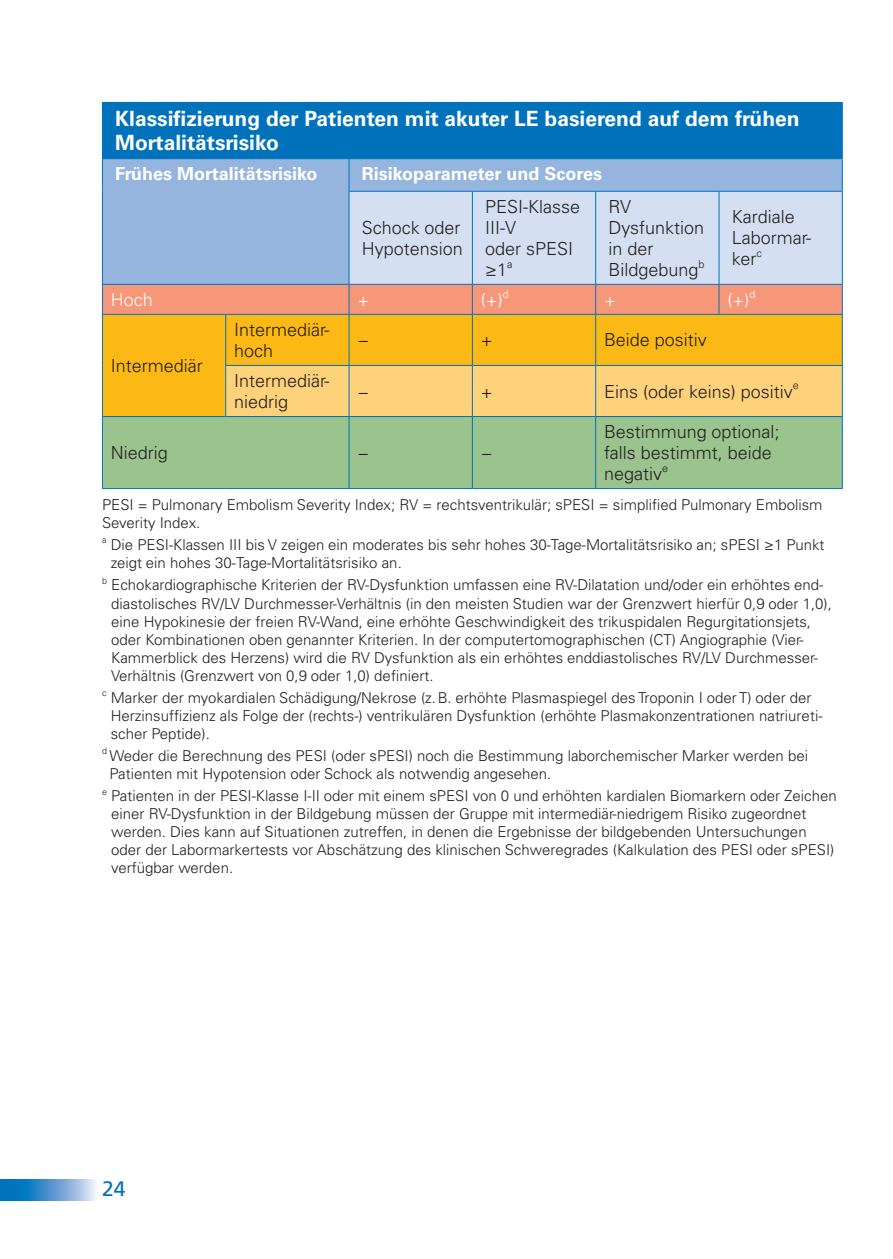
<style>
.page{position:relative;width:893px;height:1259px;background:#fff}
.page>*{position:absolute;margin:0;border:0;box-sizing:border-box;transform-origin:0 0}
.t1{font:700 21px/24px "Univers LT Pro 65";color:#fff}
.t2{font:21px "Frutiger LT Pro";color:#0072bc}
.t3{font:300 18px/21px "Univers LT Pro 45";color:#231f20}
.t4{font:700 18px "Univers LT Pro 65";color:#fff}
.t5{font:300 18px "Univers LT Pro 45";color:#fff}
.t6{font:300 15px/18px "Univers LT Pro 45";color:#231f20}
.t7{font:300 10.8px "Univers LT Pro 45";color:#231f20}
.t8{font:300 10.8px "Univers LT Pro 45";color:#fff}
.t9{font:300 9px "Univers LT Pro 45";color:#231f20}
</style>
<div class="page">
<svg style="left:0;top:1179px;width:96px;height:21px;background:#559bd1"></svg>
<div style="left:102px;top:102px;width:740px;height:57px;background:#0072bc"></div>
<div style="left:103px;top:159px;width:739px;height:125px;background:#95b5de"></div>
<div style="left:350px;top:192px;width:492px;height:92px;background:#d4e0f1"></div>
<div style="left:103px;top:315px;width:739px;height:101px;background:#fcb814"></div>
<div style="left:226px;top:366px;width:616px;height:50px;background:#fed17b"></div>
<div style="left:103px;top:417px;width:739px;height:71px;background:#9ac38e"></div>
<hr style="left:719px;top:102px;width:124px;height:1px;background:#0072bc">
<hr style="left:842px;top:103px;width:1px;height:55px;background:#0072bc">
<hr style="left:102px;top:159px;width:1px;height:32px;background:#0072bc">
<hr style="left:102px;top:191px;width:1px;height:93px;background:#0072bc">
<hr style="left:349px;top:159px;width:1px;height:32px;background:#0072bc">
<hr style="left:719px;top:158px;width:124px;height:1px;background:#0072bc">
<hr style="left:842px;top:159px;width:1px;height:32px;background:#0072bc">
<hr style="left:349px;top:191px;width:123px;height:1px;background:#0072bc">
<hr style="left:349px;top:192px;width:1px;height:92px;background:#0072bc">
<hr style="left:472px;top:191px;width:124px;height:1px;background:#0072bc">
<hr style="left:472px;top:192px;width:1px;height:92px;background:#0072bc">
<hr style="left:596px;top:191px;width:123px;height:1px;background:#0072bc">
<hr style="left:595px;top:192px;width:1px;height:92px;background:#0072bc">
<hr style="left:719px;top:191px;width:124px;height:1px;background:#0072bc">
<hr style="left:718px;top:192px;width:1px;height:92px;background:#0072bc">
<hr style="left:842px;top:192px;width:1px;height:92px;background:#0072bc">
<svg style="left:102px;top:284px;width:741px;height:30px;background:#ec957c"></svg>
<hr style="left:102px;top:314px;width:124px;height:1px;background:#0072bc">
<hr style="left:102px;top:315px;width:1px;height:50px;background:#0072bc">
<hr style="left:102px;top:365px;width:1px;height:51px;background:#0072bc">
<hr style="left:226px;top:314px;width:123px;height:1px;background:#0072bc">
<hr style="left:225px;top:315px;width:1px;height:50px;background:#0072bc">
<hr style="left:349px;top:314px;width:123px;height:1px;background:#0072bc">
<hr style="left:349px;top:315px;width:1px;height:50px;background:#0072bc">
<hr style="left:472px;top:314px;width:124px;height:1px;background:#0072bc">
<hr style="left:472px;top:315px;width:1px;height:50px;background:#0072bc">
<hr style="left:596px;top:314px;width:123px;height:1px;background:#0072bc">
<hr style="left:595px;top:315px;width:1px;height:50px;background:#0072bc">
<hr style="left:719px;top:314px;width:124px;height:1px;background:#0072bc">
<hr style="left:842px;top:315px;width:1px;height:50px;background:#0072bc">
<hr style="left:225px;top:365px;width:124px;height:1px;background:#0072bc">
<hr style="left:225px;top:366px;width:1px;height:50px;background:#0072bc">
<hr style="left:349px;top:365px;width:123px;height:1px;background:#0072bc">
<hr style="left:349px;top:366px;width:1px;height:50px;background:#0072bc">
<hr style="left:472px;top:365px;width:124px;height:1px;background:#0072bc">
<hr style="left:472px;top:366px;width:1px;height:50px;background:#0072bc">
<hr style="left:596px;top:365px;width:123px;height:1px;background:#0072bc">
<hr style="left:595px;top:366px;width:1px;height:50px;background:#0072bc">
<hr style="left:719px;top:365px;width:124px;height:1px;background:#0072bc">
<hr style="left:842px;top:366px;width:1px;height:50px;background:#0072bc">
<hr style="left:102px;top:416px;width:124px;height:1px;background:#0072bc">
<hr style="left:102px;top:417px;width:1px;height:71px;background:#0072bc">
<hr style="left:226px;top:416px;width:123px;height:1px;background:#0072bc">
<hr style="left:349px;top:416px;width:123px;height:1px;background:#0072bc">
<hr style="left:349px;top:417px;width:1px;height:71px;background:#0072bc">
<hr style="left:472px;top:416px;width:124px;height:1px;background:#0072bc">
<hr style="left:472px;top:417px;width:1px;height:71px;background:#0072bc">
<hr style="left:596px;top:416px;width:123px;height:1px;background:#0072bc">
<hr style="left:595px;top:417px;width:1px;height:71px;background:#0072bc">
<hr style="left:719px;top:416px;width:124px;height:1px;background:#0072bc">
<hr style="left:842px;top:417px;width:1px;height:71px;background:#0072bc">
<hr style="left:102px;top:488px;width:124px;height:1px;background:#0072bc">
<hr style="left:226px;top:488px;width:123px;height:1px;background:#0072bc">
<hr style="left:349px;top:488px;width:123px;height:1px;background:#0072bc">
<hr style="left:472px;top:488px;width:124px;height:1px;background:#0072bc">
<hr style="left:596px;top:488px;width:123px;height:1px;background:#0072bc">
<hr style="left:719px;top:488px;width:124px;height:1px;background:#0072bc">
<h1 class="t1" style="left:115px;top:107px;width:686px">Klassifizierung der Patienten mit akuter LE basierend auf dem frühen<br>Mortalitätsrisiko</h1>
<p class="t4" style="left:115px;top:163px;width:204px">Frühes Mortalitätsrisiko</p>
<p class="t4" style="left:362px;top:163px;width:242px">Risikoparameter und Scores</p>
<p class="t3" style="left:362px;top:217px;width:103px">Schock oder<br>Hypotension</p>
<p class="t3" style="left:485px;top:196px;width:97px">PESI-Klasse<br>III-V<br>oder sPESI ≥1</p>
<p class="t3" style="left:608px;top:196px;width:97px">RV<br>Dysfunktion in der<br>Bildgebung</p>
<p class="t3" style="left:732px;top:206px;width:81px">Kardiale<br>Labormar&shy;ker</p>
<p class="t7" style="left:756px;top:247px;width:7px">c</p>
<p class="t7" style="left:698px;top:257px;width:8px">b</p>
<p class="t7" style="left:507px;top:257px;width:7px">a</p>
<p class="t5" style="left:111px;top:288px;width:44px">Hoch</p>
<p class="t5" style="left:358px;top:288px;width:13px">+</p>
<p class="t5" style="left:481px;top:288px;width:23px">(+)</p>
<p class="t8" style="left:503px;top:287px;width:8px">d</p>
<p class="t5" style="left:604px;top:288px;width:13px">+</p>
<p class="t5" style="left:727px;top:288px;width:23px">(+)</p>
<p class="t8" style="left:749px;top:287px;width:8px">d</p>
<p class="t3" style="left:111px;top:355px;width:94px">Intermediär</p>
<p class="t3" style="left:234px;top:319px;width:97px">Intermediär&shy;hoch</p>
<p class="t3" style="left:234px;top:370px;width:97px">Intermediär&shy;niedrig</p>
<p class="t3" style="left:358px;top:329px;width:13px">−</p>
<p class="t3" style="left:481px;top:329px;width:13px">+</p>
<p class="t3" style="left:604px;top:329px;width:104px">Beide positiv</p>
<p class="t3" style="left:358px;top:380px;width:13px">−</p>
<p class="t3" style="left:481px;top:380px;width:13px">+</p>
<p class="t3" style="left:604px;top:380px;width:190px">Eins (oder keins) positiv</p>
<p class="t7" style="left:793px;top:379px;width:8px">e</p>
<p class="t3" style="left:604px;top:421px;width:177px">Bestimmung optional; falls bestimmt, beide negativ</p>
<p class="t3" style="left:111px;top:442px;width:59px">Niedrig</p>
<p class="t3" style="left:358px;top:442px;width:13px">−</p>
<p class="t3" style="left:481px;top:442px;width:13px">−</p>
<p class="t7" style="left:662px;top:461px;width:8px">e</p>
<p class="t6" style="left:102px;top:495px;width:722px">PESI = Pulmonary Embolism Severity Index; RV = rechtsventrikulär; sPESI = simplified Pulmonary Embolism<br>Severity Index.</p>
<p class="t9" style="left:102px;top:535px;width:6px">a</p>
<p class="t6" style="left:111px;top:536px;width:715px">Die PESI-Klassen III bis V zeigen ein moderates bis sehr hohes 30-Tage-Mortalitätsrisiko an; sPESI ≥1 Punkt zeigt ein hohes 30-Tage-Mortalitätsrisiko an.</p>
<p class="t9" style="left:102px;top:575px;width:7px">b</p>
<p class="t6" style="left:111px;top:576px;width:722px">Echokardiographische Kriterien der RV-Dysfunktion umfassen eine RV-Dilatation und/oder ein erhöhtes end&shy;diastolisches RV/LV Durchmesser-Verhältnis (in den meisten Studien war der Grenzwert hierfür 0,9 oder 1,0), eine Hypokinesie der freien RV-Wand, eine erhöhte Geschwindigkeit des trikuspidalen Regurgitationsjets, oder Kombinationen oben genannter Kriterien. In der computertomographischen (CT) Angiographie (Vier-Kammerblick des Herzens) wird die RV Dysfunktion als ein erhöhtes enddiastolisches RV/LV Durchmesser-Verhältnis (Grenzwert von 0,9 oder 1,0) definiert.</p>
<p class="t9" style="left:102px;top:687px;width:6px">c</p>
<p class="t6" style="left:111px;top:688px;width:713px">Marker der myokardialen Schädigung/Nekrose (z.B. erhöhte Plasmaspiegel des Troponin I oder T) oder der<br>Herzinsuffizienz als Folge der (rechts-) ventrikulären Dysfunktion (erhöhte Plasmakonzentrationen natriureti&shy;scher Peptide).</p>
<p class="t9" style="left:102px;top:745px;width:7px">d</p>
<p class="t6" style="left:109px;top:746px;width:700px">Weder die Berechnung des PESI (oder sPESI) noch die Bestimmung laborchemischer Marker werden bei<br>Patienten mit Hypotension oder Schock als notwendig angesehen.</p>
<p class="t9" style="left:102px;top:786px;width:7px">e</p>
<p class="t6" style="left:111px;top:787px;width:727px">Patienten in der PESI-Klasse I-II oder mit einem sPESI von 0 und erhöhten kardialen Biomarkern oder Zeichen einer RV-Dysfunktion in der Bildgebung müssen der Gruppe mit intermediär-niedrigem Risiko zugeordnet werden. Dies kann auf Situationen zutreffen, in denen die Ergebnisse der bildgebenden Untersuchungen oder der Labormarkertests vor Abschätzung des klinischen Schweregrades (Kalkulation des PESI oder sPESI) verfügbar werden.</p>
<h1 class="t2" style="left:102px;top:1176px;width:25px">24</h1>
</div>
